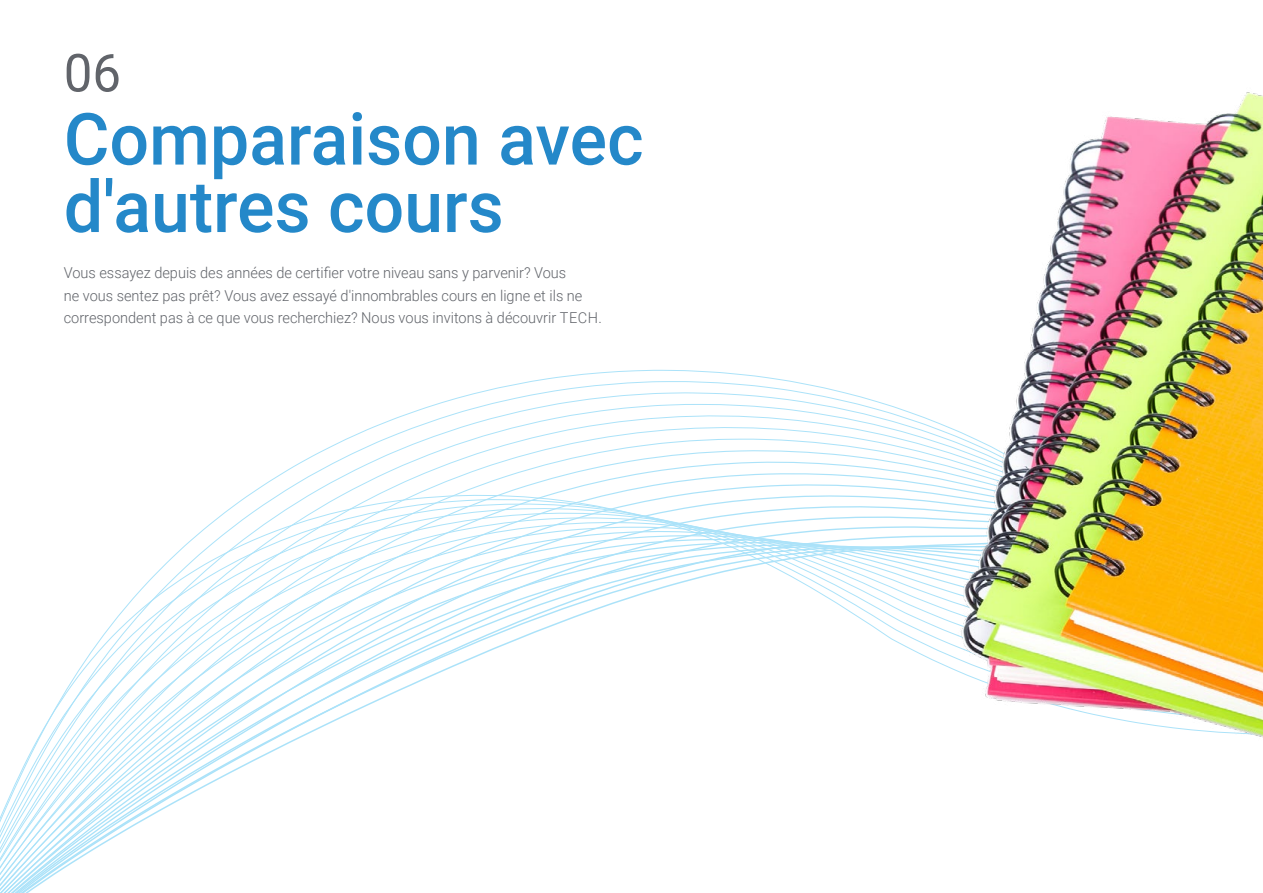
<style>
.page{position:relative;width:1263px;height:893px;background:#fff}
.page>*{position:absolute;margin:0;border:0;box-sizing:border-box;transform-origin:0 0}
.t1{font:500 72px/67.5px "Roboto";color:#2488c9}
.t2{font:52.5px "Roboto";color:#61646a}
.t3{font:300 15px/22.5px "Roboto";color:#61646a}
</style>
<div class="page">
<svg style="left:0;top:369px;width:952px;height:524px"></svg>
<img style="left:952px;top:92px;width:311px;height:646px">
<h2 class="t2" style="left:64px;top:36px;width:59px">06</h2>
<h1 class="t1" style="left:64px;top:103px;width:581px">Comparaison avec d'autres cours</h1>
<p class="t3" style="left:64px;top:261px;width:539px">Vous essayez depuis des années de certifier votre niveau sans y parvenir? Vous<br>ne vous sentez pas prêt? Vous avez essayé d'innombrables cours en ligne et ils ne correspondent pas à ce que vous recherchiez? Nous vous invitons à découvrir TECH.</p>
</div>
